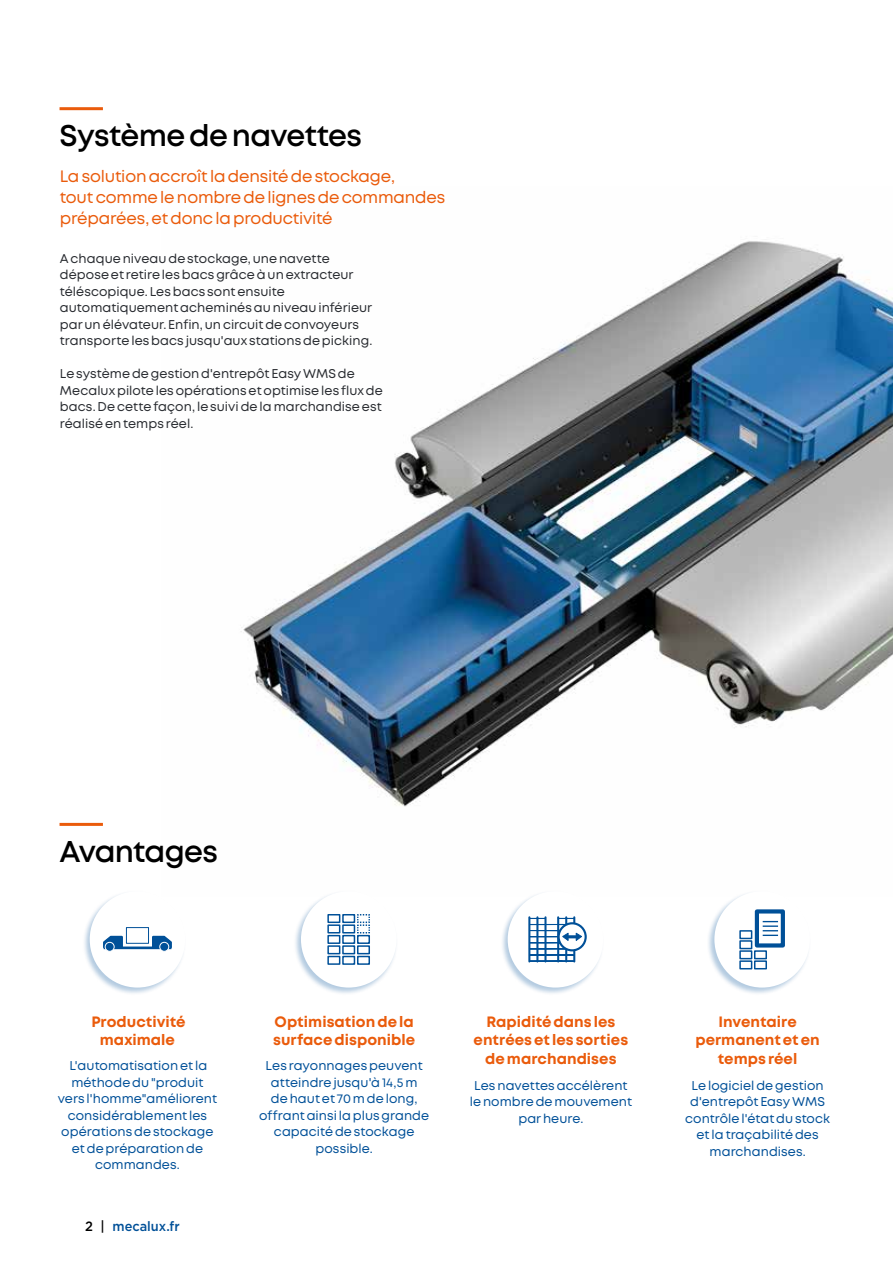
<style>
.page{position:relative;width:893px;height:1263px;background:#fff}
.page>*{position:absolute;margin:0;border:0;box-sizing:border-box;transform-origin:0 0}
.t1{font:600 30px "Mont";letter-spacing:-.025em;color:#000}
.t2{font:16.5px/21px "Mont";letter-spacing:-.01em;color:#ea5b0b}
.t3{font:700 15px/18px "Mont";letter-spacing:.005em;color:#ea5b0b;text-align:center}
.t4{font:500 13.5px "Gotham";color:#005098;scale:.95 1}
.t5{font:12.75px/16.5px "Mont";letter-spacing:.005em;color:#282b30}
.t6{font:12.75px/16.5px "Mont";letter-spacing:.005em;color:#005098;text-align:center}
.s1{color:#000}
</style>
<div class="page">
<img style="left:241px;top:241px;width:652px;height:566px">
<div style="left:707px;top:890px;width:104px;height:105px;background:#005098;opacity:.3"></div>
<div style="left:714px;top:891px;width:96px;height:96px;background:#fff;border-radius:50%"></div>
<div style="left:739px;top:950px;width:13px;height:9px;border:1px solid #005098"></div>
<div style="left:739px;top:960px;width:13px;height:9px;border:1px solid #005098"></div>
<div style="left:754px;top:950px;width:13px;height:9px;border:1px solid #005098"></div>
<div style="left:754px;top:960px;width:13px;height:9px;border:1px solid #005098"></div>
<div style="left:739px;top:940px;width:13px;height:9px;border:1px solid #005098"></div>
<div style="left:739px;top:930px;width:13px;height:9px;border:1px solid #005098"></div>
<div style="left:755px;top:909px;width:30px;height:38px;border:4px solid #005098"></div>
<svg style="left:763px;top:921px;width:15px;height:15px"></svg>
<div style="left:293px;top:890px;width:105px;height:105px;background:#005098;opacity:.3"></div>
<div style="left:301px;top:891px;width:95px;height:96px;background:#fff;border-radius:50%"></div>
<div style="left:342px;top:935px;width:13px;height:9px;border:1px solid #005098"></div>
<div style="left:357px;top:935px;width:13px;height:9px;border:1px solid #005098"></div>
<div style="left:327px;top:935px;width:13px;height:9px;border:1px solid #005098"></div>
<div style="left:342px;top:945px;width:13px;height:9px;border:1px solid #005098"></div>
<div style="left:357px;top:945px;width:13px;height:9px;border:1px solid #005098"></div>
<div style="left:327px;top:945px;width:13px;height:9px;border:1px solid #005098"></div>
<div style="left:342px;top:956px;width:13px;height:9px;border:1px solid #005098"></div>
<div style="left:357px;top:956px;width:13px;height:9px;border:1px solid #005098"></div>
<div style="left:327px;top:956px;width:13px;height:9px;border:1px solid #005098"></div>
<div style="left:342px;top:924px;width:13px;height:9px;border:1px solid #005098"></div>
<div style="left:327px;top:924px;width:13px;height:9px;border:1px solid #005098"></div>
<div style="left:342px;top:914px;width:13px;height:9px;border:1px solid #005098"></div>
<div style="left:327px;top:914px;width:13px;height:9px;border:1px solid #005098"></div>
<svg style="left:357px;top:914px;width:13px;height:20px"></svg>
<div style="left:500px;top:890px;width:105px;height:105px;background:#005098;opacity:.3"></div>
<div style="left:508px;top:891px;width:95px;height:96px;background:#fff;border-radius:50%"></div>
<hr style="left:557px;top:917px;width:2px;height:44px;background:#005098">
<hr style="left:565px;top:917px;width:2px;height:44px;background:#005098">
<hr style="left:573px;top:917px;width:2px;height:44px;background:#005098">
<hr style="left:528px;top:917px;width:2px;height:44px;background:#005098">
<hr style="left:536px;top:917px;width:2px;height:44px;background:#005098">
<hr style="left:544px;top:917px;width:2px;height:44px;background:#005098">
<div style="left:557px;top:922px;width:30px;height:29px;border:2px solid #005098;border-radius:50%"></div>
<svg style="left:529px;top:918px;width:54px;height:44px"></svg>
<div style="left:82px;top:890px;width:105px;height:105px;background:#005098;opacity:.3"></div>
<div style="left:90px;top:891px;width:95px;height:96px;background:#fff;border-radius:50%"></div>
<svg style="left:103px;top:935px;width:20px;height:14px"></svg>
<svg style="left:152px;top:935px;width:20px;height:14px"></svg>
<hr style="left:104px;top:946px;width:67px;height:3px;background:#005098">
<div style="left:105px;top:942px;width:9px;height:9px;background:#005098;border-radius:50%"></div>
<div style="left:105px;top:942px;width:10px;height:10px;border:1px solid #fff;border-radius:50%"></div>
<div style="left:160px;top:942px;width:9px;height:9px;background:#005098;border-radius:50%"></div>
<div style="left:159px;top:942px;width:10px;height:10px;border:1px solid #fff;border-radius:50%"></div>
<div style="left:126px;top:927px;width:23px;height:17px;border:1px solid #005098"></div>
<hr style="left:60px;top:107px;width:43px;height:3px;background:#ea5b0b">
<hr style="left:60px;top:823px;width:43px;height:3px;background:#ea5b0b">
<h1 class="t1" style="left:60px;top:116px;width:304px">Système de navettes</h1>
<p class="t2" style="left:60px;top:166px;width:387px">La solution accroît la densité de stockage,<br>tout comme le nombre de lignes de commandes préparées, et donc la productivité</p>
<p class="t5" style="left:60px;top:250px;width:314px">A chaque niveau de stockage, une navette dépose et retire les bacs grâce à un extracteur téléscopique. Les bacs sont ensuite automatiquement acheminés au niveau inférieur par un élévateur. Enfin, un circuit de convoyeurs transporte les bacs jusqu'aux stations de picking.</p>
<p class="t5" style="left:60px;top:366px;width:324px">Le système de gestion d'entrepôt Easy WMS de Mecalux pilote les opérations et optimise les flux de bacs. De cette façon, le suivi de la marchandise est réalisé en temps réel.</p>
<h1 class="t1" style="left:60px;top:832px;width:160px">Avantages</h1>
<p class="t3" style="left:91px;top:1013px;width:96px">Productivité maximale</p>
<p class="t6" style="left:58px;top:1057px;width:161px">L'automatisation et la méthode du "produit vers l'homme"améliorent considérablement les opérations de stockage et de préparation de commandes.</p>
<p class="t4" style="left:85px;top:1218px;width:101px"><span class="s1">2 |</span> mecalux.fr</p>
<p class="t3" style="left:273px;top:1013px;width:143px;text-align:left">Optimisation de la surface disponible</p>
<p class="t6" style="left:259px;top:1057px;width:172px">Les rayonnages peuvent atteindre jusqu'à 14,5 m<br>de haut et 70 m de long, offrant ainsi la plus grande capacité de stockage possible.</p>
<p class="t3" style="left:474px;top:1013px;width:156px">Rapidité dans les entrées et les sorties</p>
<p class="t3" style="left:485px;top:1050px;width:133px">de marchandises</p>
<p class="t6" style="left:470px;top:1077px;width:164px">Les navettes accélèrent le nombre de mouvement par heure.</p>
<p class="t3" style="left:695px;top:1013px;width:126px">Inventaire permanent et en</p>
<p class="t3" style="left:718px;top:1050px;width:81px">temps réel</p>
<p class="t6" style="left:685px;top:1077px;width:146px">Le logiciel de gestion d'entrepôt Easy WMS contrôle l'état du stock et la traçabilité des marchandises.</p>
</div>
